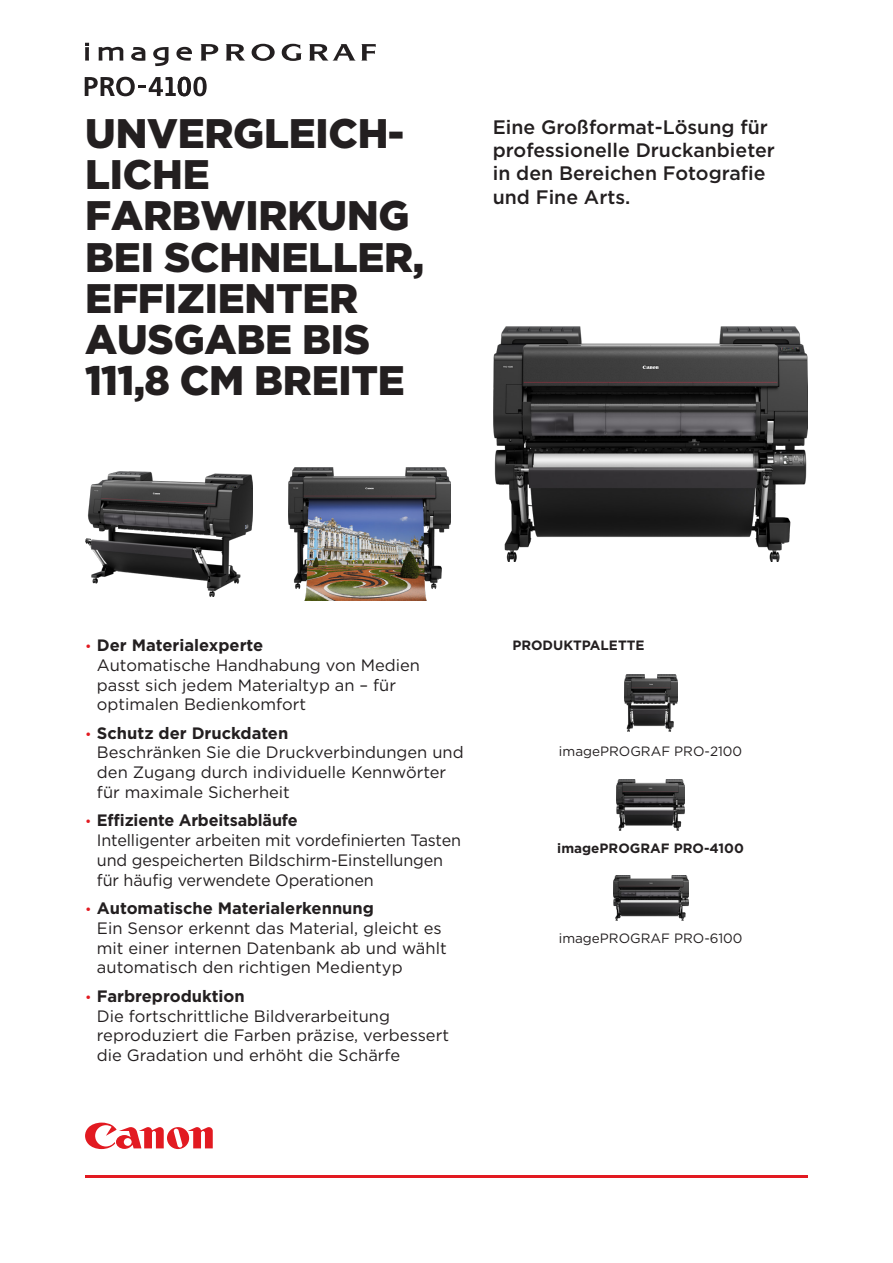
<style>
.page{position:relative;width:893px;height:1263px;background:#fff}
.page>*{position:absolute;margin:0;border:0;box-sizing:border-box;transform-origin:0 0}
.COVER_HEADER_LARGE{font:900 41.25px/41.2px "Gotham";letter-spacing:-.005em;color:#231f20}
.INTRO{font:500 19.5px/23.4px "Gotham";color:#231f20}
.t1{font:16.5px/19.8px "Gotham";color:#231f20}
.BODY{font:13.5px "Gotham";color:#231f20}
.BODY-2{font:700 13.5px "Gotham";color:#231f20}
.SUBHEAD{font:700 13.5px "Gotham";color:#231f20}
.s1{font-size:13.5px;color:#e21a21}
.s2{font-weight:700}
</style>
<div class="page">
<svg style="left:85px;top:1122px;width:128px;height:28px"></svg>
<hr style="left:85px;top:1175px;width:723px;height:3px;background:#e21a21">
<img style="left:493px;top:327px;width:315px;height:234px">
<img style="left:288px;top:467px;width:162px;height:134px">
<img style="left:85px;top:471px;width:167px;height:126px">
<svg style="left:200px;top:44px;width:18px;height:17px"></svg>
<svg style="left:225px;top:44px;width:20px;height:17px"></svg>
<svg style="left:252px;top:44px;width:23px;height:17px"></svg>
<svg style="left:282px;top:44px;width:20px;height:17px"></svg>
<svg style="left:309px;top:44px;width:67px;height:17px"></svg>
<svg style="left:85px;top:43px;width:4px;height:18px"></svg>
<svg style="left:99px;top:47px;width:24px;height:14px"></svg>
<svg style="left:131px;top:47px;width:14px;height:14px"></svg>
<svg style="left:153px;top:47px;width:16px;height:19px"></svg>
<svg style="left:176px;top:47px;width:16px;height:14px"></svg>
<svg style="left:85px;top:77px;width:122px;height:19px"></svg>
<img style="left:624px;top:674px;width:53px;height:57px">
<img style="left:617px;top:779px;width:68px;height:51px">
<img style="left:613px;top:875px;width:75px;height:45px">
<p class="COVER_HEADER_LARGE" style="left:85px;top:112px;width:341px">UNVERGLEICH-<br>LICHE<br>FARBWIRKUNG<br>BEI SCHNELLER,<br>EFFIZIENTER<br>AUSGABE BIS<br>111,8 CM BREITE</p>
<p class="INTRO" style="left:493px;top:115px;width:284px">Eine Großformat-Lösung für professionelle Druckanbieter in den Bereichen Fotografie und Fine Arts.</p>
<p class="t1" style="left:97px;top:635px;width:325px;text-indent:-12px"><span class="s1">•</span> <span class="s2">Der Materialexperte<br></span>Automatische Handhabung von Medien passt sich jedem Materialtyp an – für optimalen Bedienkomfort</p>
<p class="t1" style="left:97px;top:722px;width:368px;text-indent:-12px"><span class="s1">•</span> <span class="s2">Schutz der Druckdaten<br></span>Beschränken Sie die Druckverbindungen und den Zugang durch individuelle Kennwörter für maximale Sicherheit</p>
<p class="t1" style="left:97px;top:810px;width:366px;text-indent:-12px"><span class="s1">•</span> <span class="s2">Effiziente Arbeitsabläufe<br></span>Intelligenter arbeiten mit vordefinierten Tasten und gespeicherten Bildschirm-Einstellungen für häufig verwendete Operationen</p>
<p class="t1" style="left:97px;top:898px;width:351px;text-indent:-12px"><span class="s1">•</span> <span class="s2">Automatische Materialerkennung<br></span>Ein Sensor erkennt das Material, gleicht es mit einer internen Datenbank ab und wählt automatisch den richtigen Medientyp</p>
<p class="t1" style="left:97px;top:986px;width:354px;text-indent:-12px"><span class="s1">•</span> <span class="s2">Farbreproduktion<br></span>Die fortschrittliche Bildverarbeitung reproduziert die Farben präzise, verbessert die Gradation und erhöht die Schärfe</p>
<p class="SUBHEAD" style="left:512px;top:636px;width:134px">PRODUKTPALETTE</p>
<p class="BODY" style="left:559px;top:743px;width:185px">imagePROGRAF PRO-2100</p>
<p class="BODY-2" style="left:557px;top:839px;width:188px">imagePROGRAF PRO-4100</p>
<p class="BODY" style="left:559px;top:929px;width:185px">imagePROGRAF PRO-6100</p>
</div>
